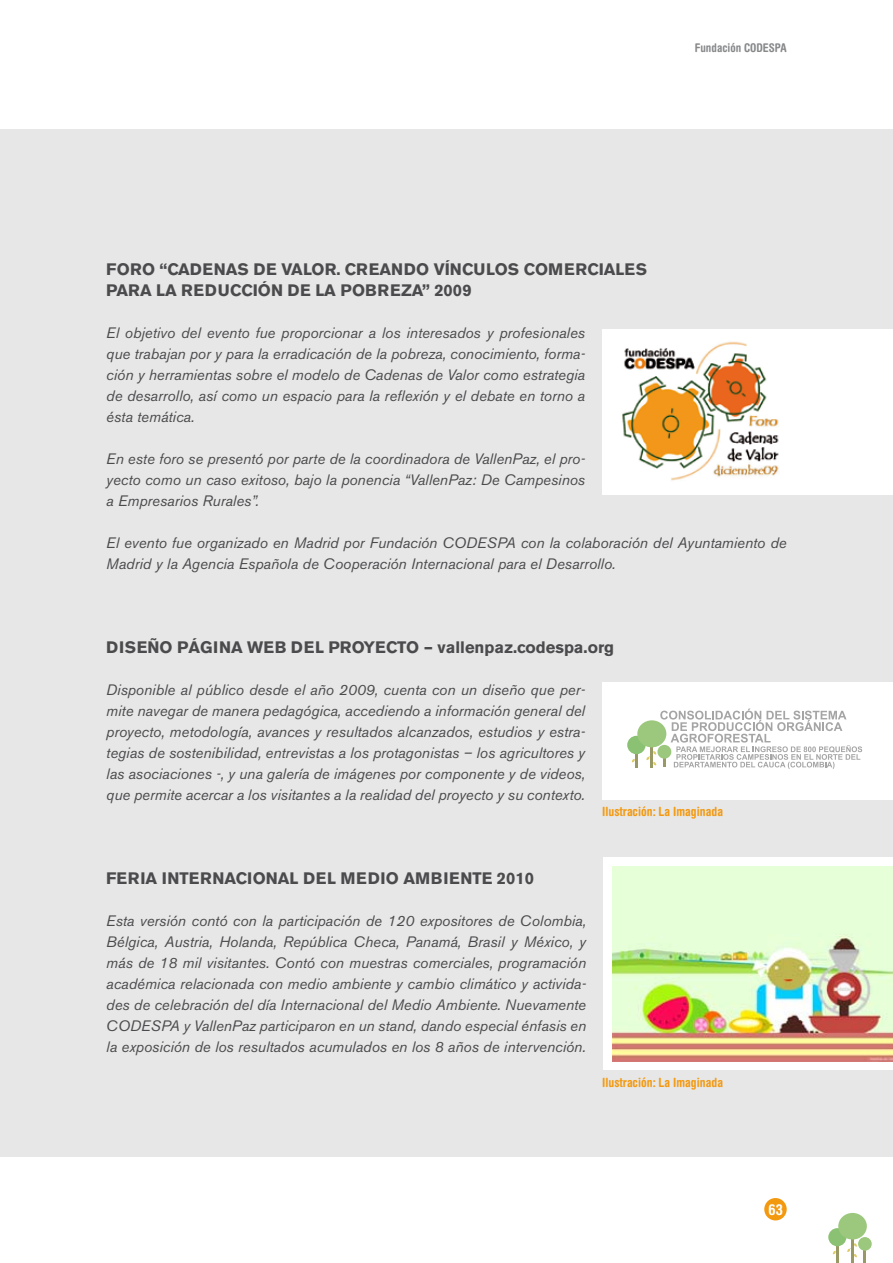
<style>
.page{position:relative;width:893px;height:1263px;background:#fff}
.page>*{position:absolute;margin:0;border:0;box-sizing:border-box;transform-origin:0 0}
.t1{font:700 16.5px "Akzidenz Grotesk BE";color:#4b4b4d}
.t2{font:italic 15px/21px "Akzidenz Grotesk BE";color:#4b4b4d;text-align:justify}
.t3{font:700 condensed 15px "Helvetica Rounded";color:#fff}
.t4{font:700 condensed 12.75px "Helvetica Rounded";color:#f39910}
.t5{font:700 condensed 12px "Helvetica Rounded";color:#87888a}
</style>
<div class="page">
<div style="left:764px;top:1198px;width:23px;height:22px;background:#f39910;border-radius:50%"></div>
<hr style="left:851px;top:1222px;width:2px;height:41px;background:#999965">
<hr style="left:836px;top:1232px;width:2px;height:31px;background:#999965">
<div style="left:828px;top:1228px;width:18px;height:18px;background:#8ac172;border-radius:50%"></div>
<div style="left:838px;top:1213px;width:29px;height:26px;background:#9cc87d;border-radius:50%"></div>
<hr style="left:864px;top:1240px;width:2px;height:23px;background:#999965">
<div style="left:858px;top:1237px;width:14px;height:14px;background:#9cc87d;border-radius:50%"></div>
<svg style="left:847px;top:1243px;width:10px;height:14px"></svg>
<div style="left:0;top:129px;width:893px;height:1028px;background:#e7e7e8"></div>
<div style="left:602px;top:330px;width:291px;height:165px;background:#fff"></div>
<div style="left:602px;top:682px;width:291px;height:118px;background:#fff"></div>
<div style="left:603px;top:857px;width:290px;height:212px;background:#fff"></div>
<img style="left:622px;top:341px;width:157px;height:140px">
<img style="left:613px;top:866px;width:280px;height:195px">
<hr style="left:635px;top:740px;width:3px;height:27px;background:#999965">
<div style="left:627px;top:736px;width:19px;height:18px;background:#8ac172;border-radius:50%"></div>
<div style="left:637px;top:720px;width:29px;height:27px;background:#9cc87d;border-radius:50%"></div>
<svg style="left:646px;top:708px;width:216px;height:61px"></svg>
<p class="t5" style="left:695px;top:40px;width:93px">Fundación CODESPA</p>
<p class="t1" style="left:106px;top:259px;width:24px">FORO</p>
<p class="t1" style="left:160px;top:259px;width:32px">“CADENAS</p>
<p class="t1" style="left:253px;top:259px;width:51px">DE VALOR</p>
<p class="t1" style="left:336px;top:259px;width:33px">. CREANDO</p>
<p class="t1" style="left:434px;top:259px;width:23px">VÍNCULOS</p>
<p class="t1" style="left:524px;top:259px;width:24px">COMERCIALES</p>
<p class="t1" style="left:106px;top:280px;width:13px">PARA</p>
<p class="t1" style="left:156px;top:280px;width:50px">LA REDUCCIÓN</p>
<p class="t1" style="left:288px;top:280px;width:78px">DE LA POBREZA</p>
<p class="t1" style="left:422px;top:280px;width:51px">” 2009</p>
<p class="t2" style="left:106px;top:322px;width:480px">El objetivo del evento fue proporcionar a los interesados y profesionales que trabajan por y para la erradicación de la pobreza, conocimiento, forma&shy;ción y herramientas sobre el modelo de Cadenas de Valor como estrategia de desarrollo, así como un espacio para la reflexión y el debate en torno a ésta temática.</p>
<p class="t2" style="left:106px;top:448px;width:480px">En este foro se presentó por parte de la coordinadora de VallenPaz, el pro&shy;yecto como un caso exitoso, bajo la ponencia “VallenPaz: De Campesinos a Empresarios Rurales”.</p>
<p class="t2" style="left:106px;top:532px;width:682px">El evento fue organizado en Madrid por Fundación CODESPA con la colaboración del Ayuntamiento de<br>Madrid y la Agencia Española de Cooperación Internacional para el Desarrollo.</p>
<p class="t1" style="left:106px;top:637px;width:95px">DISEÑO PÁGINA</p>
<p class="t1" style="left:247px;top:637px;width:56px">WEB DEL</p>
<p class="t1" style="left:328px;top:637px;width:13px">PRO</p>
<p class="t1" style="left:364px;top:637px;width:24px">YECTO</p>
<p class="t1" style="left:424px;top:637px;width:192px">– VALLENPAZ.CODESPA.ORG</p>
<p class="t2" style="left:106px;top:679px;width:480px">Disponible al público desde el año 2009, cuenta con un diseño que per&shy;mite navegar de manera pedagógica, accediendo a información general del proyecto, metodología, avances y resultados alcanzados, estudios y estra&shy;tegias de sostenibilidad, entrevistas a los protagonistas – los agricultores y las asociaciones -, y una galería de imágenes por componente y de videos, que permite acercar a los visitantes a la realidad del proyecto y su contexto.</p>
<p class="t4" style="left:602px;top:804px;width:122px">Ilustración: La Imaginada</p>
<p class="t1" style="left:106px;top:868px;width:22px">FERIA</p>
<p class="t1" style="left:162px;top:868px;width:18px">INTERNACIONAL</p>
<p class="t1" style="left:303px;top:868px;width:12px">DEL</p>
<p class="t1" style="left:340px;top:868px;width:28px">MEDIO</p>
<p class="t1" style="left:403px;top:868px;width:24px">AMBIENTE</p>
<p class="t1" style="left:497px;top:868px;width:39px">2010</p>
<p class="t2" style="left:106px;top:910px;width:481px">Esta versión contó con la participación de 120 expositores de Colombia, Bélgica, Austria, Holanda, República Checa, Panamá, Brasil y México, y más de 18 mil visitantes. Contó con muestras comerciales, programación académica relacionada con medio ambiente y cambio climático y activida&shy;des de celebración del día Internacional del Medio Ambiente. Nuevamente CODESPA y VallenPaz participaron en un stand, dando especial énfasis en la exposición de los resultados acumulados en los 8 años de intervención.</p>
<p class="t4" style="left:602px;top:1075px;width:122px">Ilustración: La Imaginada</p>
<p class="t3" style="left:769px;top:1200px;width:16px">63</p>
</div>
